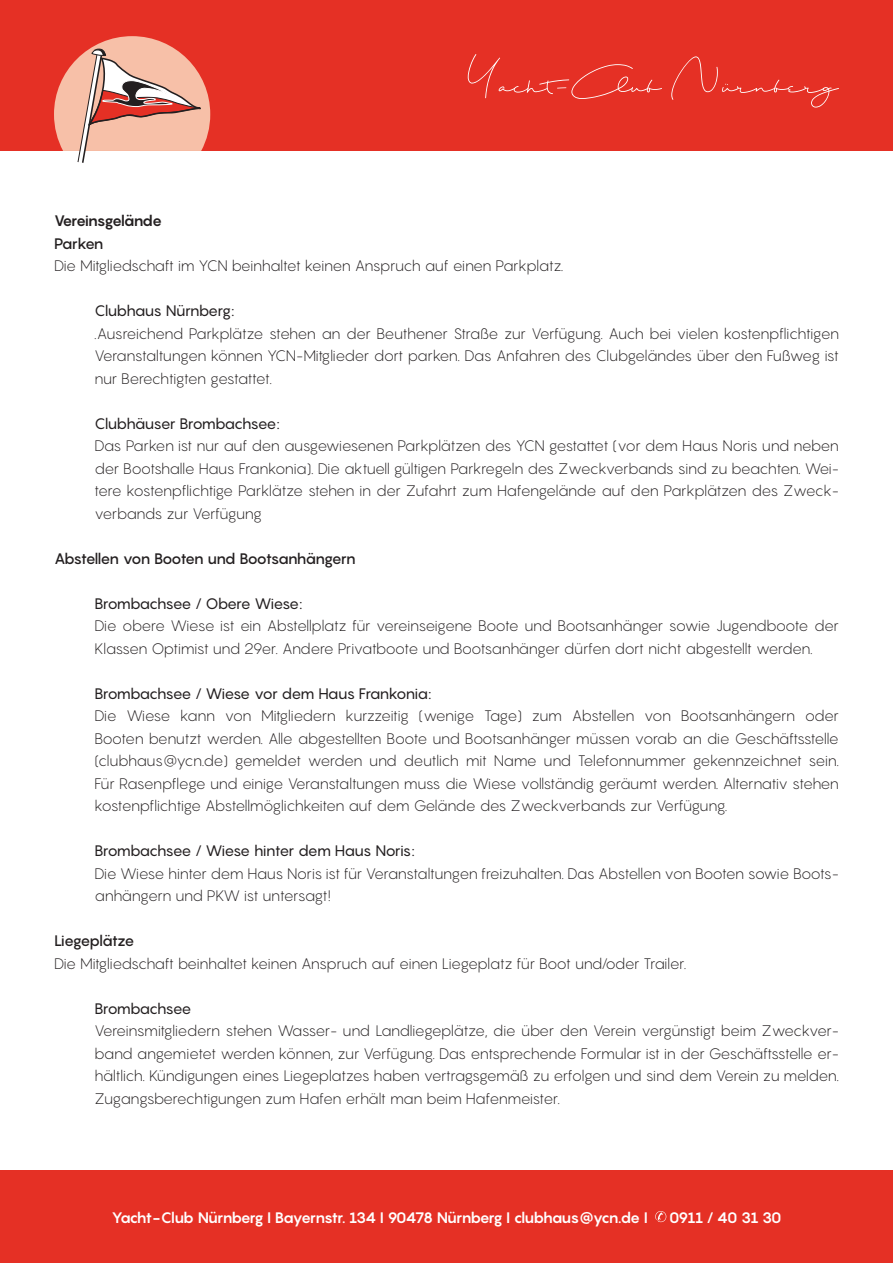
<style>
.page{position:relative;width:893px;height:1263px;background:#fff}
.page>*{position:absolute;margin:0;border:0;box-sizing:border-box;transform-origin:0 0}
.t1{font:300 15px/22.5px "Pangram";letter-spacing:-.045em;color:#231f20;text-align:justify}
.t2{font:15px "Pangram";letter-spacing:-.06em;color:#231f20}
.t3{font:700 15px "Pangram";letter-spacing:-.07em;color:#fff}
.t4{font:500 15px "Pangram";letter-spacing:-.07em;color:#231f20}
.t5{font:15px "Pangram";letter-spacing:-.04em;color:#231f20}
.t6{font:700 15px "Pangram";letter-spacing:-.08em;color:#231f20}
</style>
<div class="page">
<div style="left:0;top:0;width:893px;height:151px;background:#e53025"></div>
<svg style="left:54px;top:36px;width:156px;height:127px"></svg>
<div style="left:0;top:1171px;width:893px;height:92px;background:#e53025"></div>
<svg style="left:655px;top:1211px;width:11px;height:11px"></svg>
<svg style="left:468px;top:54px;width:194px;height:45px"></svg>
<svg style="left:671px;top:56px;width:168px;height:52px"></svg>
<p class="t6" style="left:54px;top:211px;width:110px">Vereinsgelände</p>
<p class="t4" style="left:54px;top:233px;width:51px">Parken</p>
<p class="t1" style="left:54px;top:254px;width:511px">Die Mitgliedschaft im YCN beinhaltet keinen Anspruch auf einen Parkplatz.</p>
<p class="t5" style="left:94px;top:301px;width:141px">Clubhaus Nürnberg:</p>
<p class="t1" style="left:94px;top:322px;width:746px">.Ausreichend Parkplätze stehen an der Beuthener Straße zur Verfügung. Auch bei vielen kostenpflichtigen Veranstaltungen können YCN-Mitglieder dort parken. Das Anfahren des Clubgeländes über den Fußweg ist nur Berechtigten gestattet.</p>
<p class="t2" style="left:94px;top:413px;width:187px">Clubhäuser Brombachsee:</p>
<p class="t1" style="left:94px;top:434px;width:746px">Das Parken ist nur auf den ausgewiesenen Parkplätzen des YCN gestattet (vor dem Haus Noris und neben der Bootshalle Haus Frankonia). Die aktuell gültigen Parkregeln des Zweckverbands sind zu beachten. Wei&shy;tere kostenpflichtige Parklätze stehen in der Zufahrt zum Hafengelände auf den Parkplätzen des Zweck&shy;verbands zur Verfügung</p>
<p class="t4" style="left:54px;top:548px;width:303px">Abstellen von Booten und Bootsanhängern</p>
<p class="t2" style="left:94px;top:593px;width:210px">Brombachsee / Obere Wiese:</p>
<p class="t1" style="left:94px;top:614px;width:746px">Die obere Wiese ist ein Abstellplatz für vereinseigene Boote und Bootsanhänger sowie Jugendboote der<br>Klassen Optimist und 29er. Andere Privatboote und Bootsanhänger dürfen dort nicht abgestellt werden.</p>
<p class="t2" style="left:94px;top:683px;width:338px">Brombachsee / Wiese vor dem Haus Frankonia:</p>
<p class="t1" style="left:94px;top:704px;width:746px">Die Wiese kann von Mitgliedern kurzzeitig (wenige Tage) zum Abstellen von Bootsanhängern oder Booten benutzt werden. Alle abgestellten Boote und Bootsanhänger müssen vorab an die Geschäftsstelle (clubhaus@ycn.de) gemeldet werden und deutlich mit Name und Telefonnummer gekennzeichnet sein.<br>Für Rasenpflege und einige Veranstaltungen muss die Wiese vollständig geräumt werden. Alternativ stehen kostenpflichtige Abstellmöglichkeiten auf dem Gelände des Zweckverbands zur Verfügung.</p>
<p class="t2" style="left:94px;top:841px;width:322px">Brombachsee / Wiese hinter dem Haus Noris:</p>
<p class="t1" style="left:94px;top:862px;width:746px">Die Wiese hinter dem Haus Noris ist für Veranstaltungen freizuhalten. Das Abstellen von Booten sowie Boots&shy;anhängern und PKW ist untersagt!</p>
<p class="t4" style="left:54px;top:931px;width:82px">Liegeplätze</p>
<p class="t1" style="left:54px;top:952px;width:634px">Die Mitgliedschaft beinhaltet keinen Anspruch auf einen Liegeplatz für Boot und/oder Trailer.</p>
<p class="t2" style="left:94px;top:998px;width:99px">Brombachsee</p>
<p class="t1" style="left:94px;top:1019px;width:746px">Vereinsmitgliedern stehen Wasser- und Landliegeplätze, die über den Verein vergünstigt beim Zweckver&shy;band angemietet werden können, zur Verfügung. Das entsprechende Formular ist in der Geschäftsstelle er&shy;hältlich. Kündigungen eines Liegeplatzes haben vertragsgemäß zu erfolgen und sind dem Verein zu melden.<br>Zugangsberechtigungen zum Hafen erhält man beim Hafenmeister.</p>
<p class="t3" style="left:112px;top:1207px;width:538px">Yacht-Club Nürnberg I Bayernstr. 134 I 90478 Nürnberg I clubhaus@ycn.de I</p>
<p class="t3" style="left:669px;top:1207px;width:114px">0911 / 40 31 30</p>
</div>
